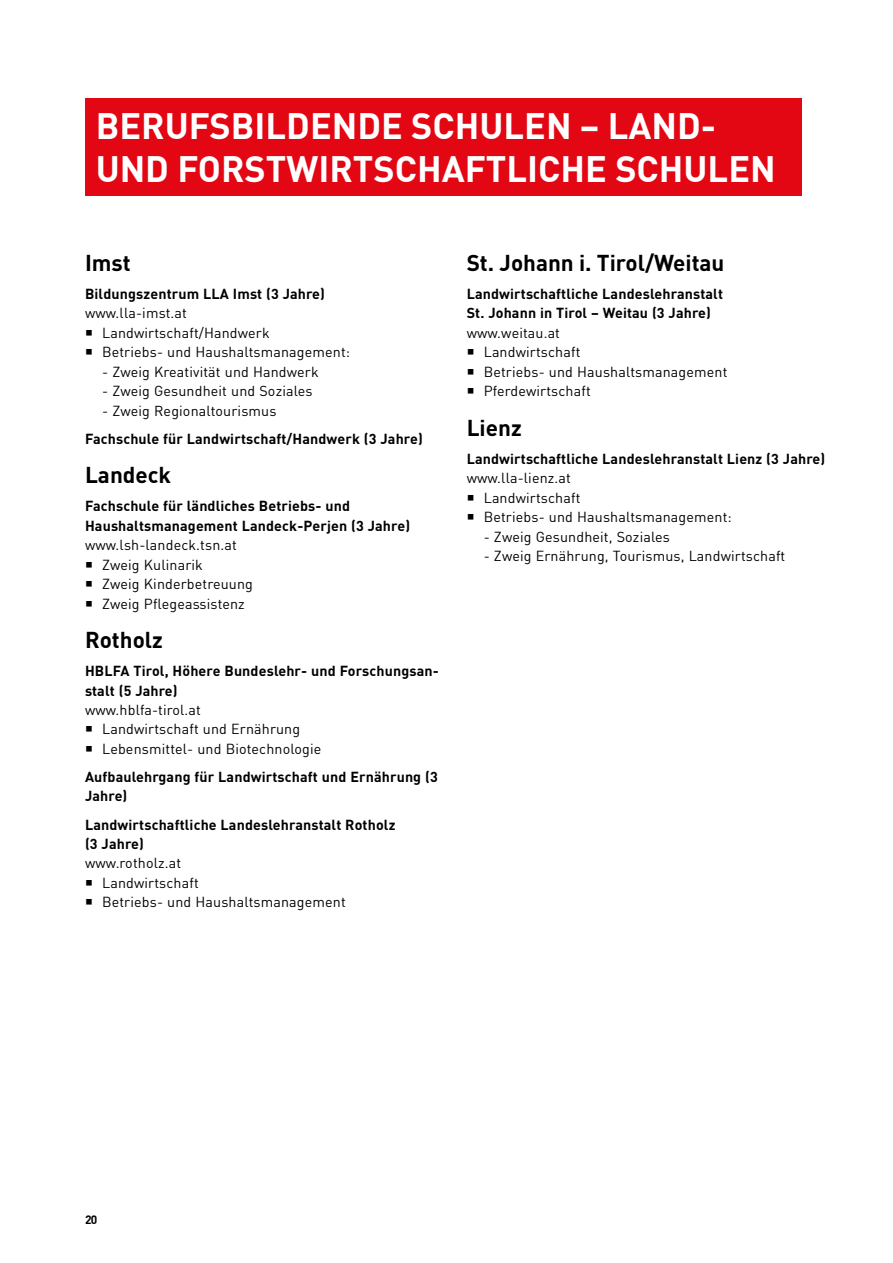
<style>
.page{position:relative;width:893px;height:1263px;background:#fff}
.page>*{position:absolute;margin:0;border:0;box-sizing:border-box;transform-origin:0 0}
.t1{font:700 36px/43.5px "DIN";color:#fff}
.t2{font:700 22.5px "DIN";color:#000}
.t3{font:14.25px/19.5px "DIN";letter-spacing:.01em;color:#000}
.t4{font:700 14.25px/19.5px "DIN";letter-spacing:.01em;color:#000}
.t5{font:700 12px "DIN";color:#000}
</style>
<div class="page">
<div style="left:85px;top:98px;width:716px;height:98px;background:#e30613"></div>
<h1 class="t1" style="left:96px;top:102px;width:682px">BERUFSBILDENDE SCHULEN – LAND-<br>UND FORSTWIRTSCHAFTLICHE SCHULEN</h1>
<h2 class="t2" style="left:85px;top:248px;width:47px">Imst</h2>
<p class="t4" style="left:85px;top:283px;width:241px">Bildungszentrum LLA Imst (3 Jahre)</p>
<p class="t3" style="left:102px;top:303px;width:250px;text-indent:-17px">www.lla-imst.at<br>Landwirtschaft/Handwerk<br>Betriebs- und Haushaltsmanagement:</p>
<p class="t3" style="left:102px;top:362px;width:218px">- Zweig Kreativität und Handwerk</p>
<p class="t3" style="left:102px;top:381px;width:212px">- Zweig Gesundheit und Soziales</p>
<p class="t3" style="left:102px;top:401px;width:176px">- Zweig Regionaltourismus</p>
<p class="t4" style="left:85px;top:428px;width:339px">Fachschule für Landwirtschaft/Handwerk (3 Jahre)</p>
<h2 class="t2" style="left:85px;top:460px;width:88px">Landeck</h2>
<p class="t4" style="left:85px;top:496px;width:327px">Fachschule für ländliches Betriebs- und<br>Haushaltsmanagement Landeck-Perjen (3 Jahre)</p>
<p class="t3" style="left:102px;top:535px;width:152px;text-indent:-17px">www.lsh-landeck.tsn.at<br>Zweig Kulinarik<br>Zweig Kinderbetreuung<br>Zweig Pflegeassistenz</p>
<h2 class="t2" style="left:85px;top:625px;width:79px">Rotholz</h2>
<p class="t4" style="left:85px;top:660px;width:355px">HBLFA Tirol, Höhere Bundeslehr- und Forschungsan&shy;stalt (5 Jahre)</p>
<p class="t3" style="left:102px;top:700px;width:221px;text-indent:-17px">www.hblfa-tirol.at<br>Landwirtschaft und Ernährung<br>Lebensmittel- und Biotechnologie</p>
<p class="t4" style="left:85px;top:766px;width:354px">Aufbaulehrgang für Landwirtschaft und Ernährung (3<br>Jahre)</p>
<p class="t4" style="left:85px;top:814px;width:312px">Landwirtschaftliche Landeslehranstalt Rotholz (3 Jahre)</p>
<p class="t3" style="left:102px;top:853px;width:245px;text-indent:-17px">www.rotholz.at<br>Landwirtschaft<br>Betriebs- und Haushaltsmanagement</p>
<h2 class="t2" style="left:467px;top:248px;width:259px">St. Johann i. Tirol/Weitau</h2>
<p class="t4" style="left:467px;top:283px;width:258px">Landwirtschaftliche Landeslehranstalt<br>St. Johann in Tirol – Weitau (3 Jahre)</p>
<p class="t3" style="left:484px;top:323px;width:245px;text-indent:-17px">www.weitau.at<br>Landwirtschaft<br>Betriebs- und Haushaltsmanagement<br>Pferdewirtschaft</p>
<h2 class="t2" style="left:467px;top:413px;width:57px">Lienz</h2>
<p class="t4" style="left:467px;top:448px;width:360px">Landwirtschaftliche Landeslehranstalt Lienz (3 Jahre)</p>
<p class="t3" style="left:484px;top:468px;width:250px;text-indent:-17px">www.lla-lienz.at<br>Landwirtschaft<br>Betriebs- und Haushaltsmanagement:</p>
<p class="t3" style="left:484px;top:526px;width:188px">- Zweig Gesundheit, Soziales</p>
<p class="t3" style="left:484px;top:546px;width:303px">- Zweig Ernährung, Tourismus, Landwirtschaft</p>
<p class="t5" style="left:85px;top:1211px;width:14px">20</p>
</div>
